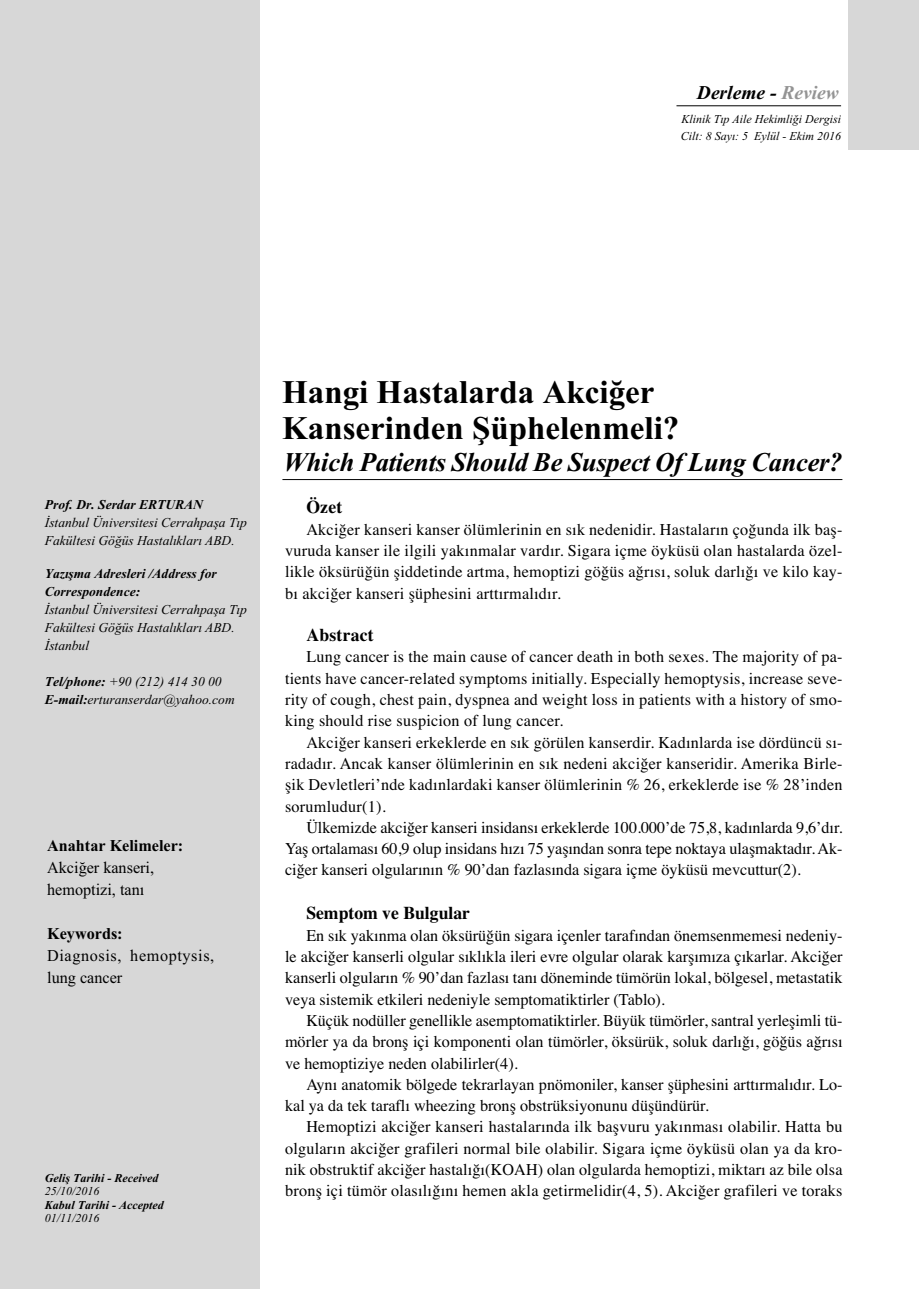
<style>
.page{position:relative;width:919px;height:1289px;background:#fff}
.page>*{position:absolute;margin:0;border:0;box-sizing:border-box;transform-origin:0 0}
.t1{font:700 33px/36px "Times New Roman";color:#000}
.t2{font:italic 700 27px "Times New Roman";letter-spacing:-.01em;color:#000}
.t3{font:italic 700 19.5px "Times New Roman";color:#000}
.t4{font:700 18px "Times";color:#000}
.t5{font:16.5px/21.3px "Times";color:#000;text-align:justify}
.t6{font:16.5px/21.9px "Times New Roman";letter-spacing:.04em;color:#000}
.t7{font:16.5px/21.9px "Times New Roman";color:#000}
.t8{font:700 16.5px "Times New Roman";color:#000}
.t9{font:italic 13.5px/18px "Times New Roman";color:#000}
.t10{font:italic 700 13.5px/18px "Times New Roman";color:#000}
.t11{font:italic 12px/16.6px "Times New Roman";color:#000}
.t12{font:italic 700 12px "Times New Roman";color:#000}
.s1{color:#949494}
.s2{font-weight:700}
</style>
<div class="page">
<div style="left:0;top:0;width:260px;height:1288px;background:#d7d7d7"></div>
<div style="left:848px;top:0;width:70px;height:149px;background:#d7d7d7"></div>
<hr style="left:282px;top:479px;width:560px;height:1px;background:#000">
<hr style="left:676px;top:105px;width:165px;height:1px;background:#000">
<p class="t3" style="left:696px;top:86px;width:143px">Derleme - <span class="s1">Review</span></p>
<p class="t11" style="left:680px;top:112px;width:162px">Klinik Tıp Aile Hekimliği Dergisi<br>Cilt: 8 Sayı: 5 Eylül - Ekim 2016</p>
<p class="t10" style="left:45px;top:497px;width:159px">Prof. Dr. Serdar ERTURAN</p>
<p class="t9" style="left:45px;top:515px;width:203px">İstanbul Üniversitesi Cerrahpaşa Tıp<br>Fakültesi Göğüs Hastalıkları ABD.</p>
<p class="t10" style="left:45px;top:566px;width:173px">Yazışma Adresleri /Address for<br>Correspondence:</p>
<p class="t9" style="left:45px;top:601px;width:203px">İstanbul Üniversitesi Cerrahpaşa Tıp<br>Fakültesi Göğüs Hastalıkları ABD.<br>İstanbul</p>
<p class="t9" style="left:45px;top:673px;width:191px"><span class="s2">Tel/phone:</span> +90 (212) 414 30 00<br><span class="s2">E-mail:</span>erturanserdar@yahoo.com</p>
<p class="t8" style="left:47px;top:840px;width:138px">Anahtar Kelimeler:</p>
<p class="t7" style="left:47px;top:858px;width:108px">Akciğer kanseri, hemoptizi, tanı</p>
<p class="t8" style="left:47px;top:928px;width:77px">Keywords:</p>
<p class="t6" style="left:47px;top:946px;width:169px">Diagnosis, hemoptysis, lung cancer</p>
<p class="t12" style="left:45px;top:1173px;width:115px">Geliş Tarihi - Received</p>
<p class="t11" style="left:45px;top:1184px;width:56px">25/10/2016</p>
<p class="t12" style="left:45px;top:1200px;width:121px">Kabul Tarihi - Accepted</p>
<p class="t11" style="left:45px;top:1211px;width:56px">01/11/2016</p>
<h1 class="t1" style="left:282px;top:377px;width:398px">Hangi Hastalarda Akciğer<br>Kanserinden Şüphelenmeli?</h1>
<h2 class="t2" style="left:283px;top:453px;width:560px">Which Patients Should Be Suspect Of Lung Cancer?</h2>
<p class="t4" style="left:306px;top:501px;width:38px">Özet</p>
<p class="t5" style="left:285px;top:520px;width:559px;text-indent:21px">Akciğer kanseri kanser ölümlerinin en sık nedenidir. Hastaların çoğunda ilk baş&shy;vuruda kanser ile ilgili yakınmalar vardır. Sigara içme öyküsü olan hastalarda özel&shy;likle öksürüğün şiddetinde artma, hemoptizi göğüs ağrısı, soluk darlığı ve kilo kay&shy;bı akciğer kanseri şüphesini arttırmalıdır.</p>
<p class="t4" style="left:306px;top:629px;width:69px">Abstract</p>
<p class="t5" style="left:285px;top:648px;width:559px;text-indent:21px">Lung cancer is the main cause of cancer death in both sexes. The majority of pa&shy;tients have cancer-related symptoms initially. Especially hemoptysis, increase seve&shy;rity of cough, chest pain, dyspnea and weight loss in patients with a history of smo&shy;king should rise suspicion of lung cancer.</p>
<p class="t5" style="left:285px;top:733px;width:559px;text-indent:21px">Akciğer kanseri erkeklerde en sık görülen kanserdir. Kadınlarda ise dördüncü sı&shy;radadır. Ancak kanser ölümlerinin en sık nedeni akciğer kanseridir. Amerika Birle&shy;şik Devletleri’nde kadınlardaki kanser ölümlerinin % 26, erkeklerde ise % 28’inden sorumludur(1).</p>
<p class="t5" style="left:285px;top:818px;width:559px;text-indent:21px">Ülkemizde akciğer kanseri insidansı erkeklerde 100.000’de 75,8, kadınlarda 9,6’dır.<br>Yaş ortalaması 60,9 olup insidans hızı 75 yaşından sonra tepe noktaya ulaşmaktadır. Ak&shy;ciğer kanseri olgularının % 90’dan fazlasında sigara içme öyküsü mevcuttur(2).</p>
<p class="t4" style="left:306px;top:907px;width:165px">Semptom ve Bulgular</p>
<p class="t5" style="left:285px;top:926px;width:559px;text-indent:21px">En sık yakınma olan öksürüğün sigara içenler tarafından önemsenmemesi nedeniy&shy;le akciğer kanserli olgular sıklıkla ileri evre olgular olarak karşımıza çıkarlar. Akciğer kanserli olguların % 90’dan fazlası tanı döneminde tümörün lokal, bölgesel, metastatik veya sistemik etkileri nedeniyle semptomatiktirler (Tablo).</p>
<p class="t5" style="left:285px;top:1011px;width:559px;text-indent:21px">Küçük nodüller genellikle asemptomatiktirler. Büyük tümörler, santral yerleşimli tü&shy;mörler ya da bronş içi komponenti olan tümörler, öksürük, soluk darlığı, göğüs ağrısı ve hemoptiziye neden olabilirler(4).</p>
<p class="t5" style="left:285px;top:1075px;width:559px;text-indent:21px">Aynı anatomik bölgede tekrarlayan pnömoniler, kanser şüphesini arttırmalıdır. Lo&shy;kal ya da tek taraflı wheezing bronş obstrüksiyonunu düşündürür.</p>
<p class="t5" style="left:285px;top:1117px;width:559px;text-indent:21px">Hemoptizi akciğer kanseri hastalarında ilk başvuru yakınması olabilir. Hatta bu olguların akciğer grafileri normal bile olabilir. Sigara içme öyküsü olan ya da kro&shy;nik obstruktif akciğer hastalığı(KOAH) olan olgularda hemoptizi, miktarı az bile olsa bronş içi tümör olasılığını hemen akla getirmelidir(4, 5). Akciğer grafileri ve toraks</p>
</div>
